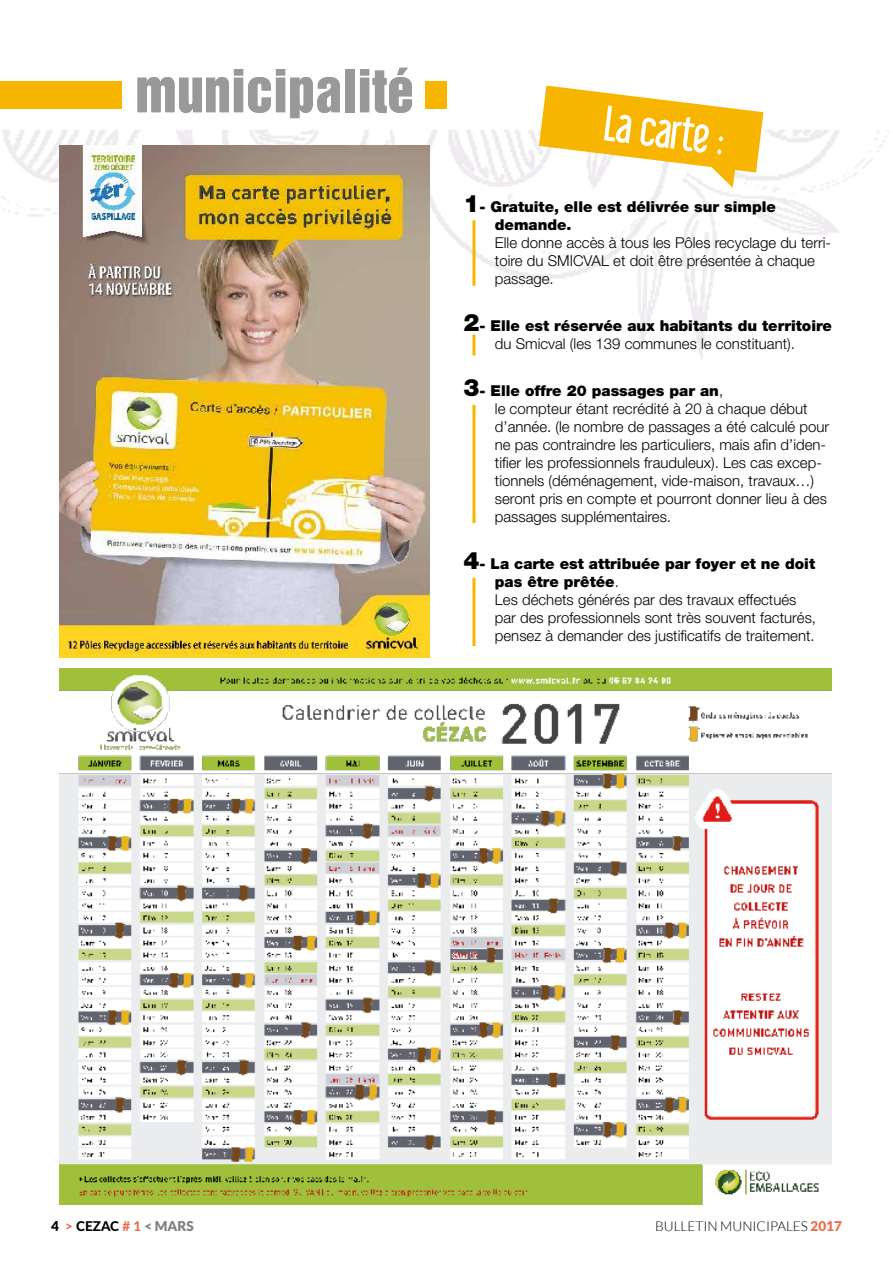
<style>
.page{position:relative;width:893px;height:1263px;background:#fff}
.page>*{position:absolute;margin:0;border:0;box-sizing:border-box;transform-origin:0 0}
.t1{font:54px "Helvetica Inserat LT";color:#9a9999}
.t2{font:48.6px "Libel Suit";color:#fff}
.t3{font:300 15px/18px "Helvetica Neue LT";color:#000}
.t4{font:900 15px/18px "Helvetica Neue LT";color:#000}
.t5{font:300 13.5px "Lato";color:#000}
.t6{font:800 13.5px "Lato";color:#000}
.s1{font-size:24px}
.s2{font-weight:300}
.s3{font-weight:900;font-size:24px}
.s4{font-weight:900}
.s5{color:#ed6e4c}
.s6{font-weight:900;color:#818080}
.s7{font-weight:900;color:#ed6e4c}
</style>
<div class="page">
<img style="left:2px;top:130px;width:886px;height:251px">
<div style="left:0;top:81px;width:122px;height:27px;background:#f7b500"></div>
<div style="left:425px;top:81px;width:21px;height:27px;background:#f7b500"></div>
<img style="left:60px;top:146px;width:370px;height:511px">
<hr style="left:472px;top:220px;width:3px;height:66px;background:#f7b500">
<hr style="left:472px;top:335px;width:3px;height:20px;background:#f7b500">
<hr style="left:472px;top:405px;width:3px;height:118px;background:#f7b500">
<hr style="left:472px;top:578px;width:3px;height:68px;background:#f7b500">
<svg style="left:539px;top:86px;width:224px;height:102px"></svg>
<img style="left:60px;top:669px;width:771px;height:535px">
<h1 class="t1" style="left:135px;top:59px;width:281px">municipalité</h1>
<h2 class="t2" style="left:608px;top:97px;width:121px;rotate:7deg">La carte :</h2>
<p class="t4" style="left:495px;top:198px;width:283px;text-indent:-31px"><span class="s1">1</span>- Gratuite, elle est délivrée sur simple demande.</p>
<p class="t3" style="left:495px;top:234px;width:338px">Elle donne accès à tous les Pôles recyclage du terri&shy;toire du SMICVAL et doit être présentée à chaque passage.</p>
<p class="t4" style="left:463px;top:317px;width:370px;text-align:center"><span class="s1">2</span>- Elle est réservée aux habitants du territoire <span class="s2">du Smicval (les 139 communes le constituant).</span></p>
<p class="t3" style="left:495px;top:381px;width:336px;text-indent:-31px"><span class="s3">3</span><span class="s4">- Elle offre 20 passages par an</span>,<br>le compteur étant recrédité à 20 à chaque début d’année. (le nombre de passages a été calculé pour ne pas contraindre les particuliers, mais afin d’iden&shy;tifier les professionnels frauduleux). Les cas excep&shy;tionnels (déménagement, vide-maison, travaux…) seront pris en compte et pourront donner lieu à des passages supplémentaires.</p>
<p class="t3" style="left:495px;top:554px;width:323px;text-indent:-31px"><span class="s3">4</span><span class="s4">- La carte est attribuée par foyer et ne doit pas être prêtée</span>.<br>Les déchets générés par des travaux effectués par des professionnels sont très souvent facturés, pensez à demander des justificatifs de traitement.</p>
<p class="t6" style="left:51px;top:1216px;width:144px"><span class="s4">4</span> <span class="s5">&gt;</span> CEZAC <span class="s5"># 1</span> <span class="s6">&lt; MARS</span></p>
<p class="t5" style="left:655px;top:1219px;width:188px">BULLETIN MUNICIPALES <span class="s7">2017</span></p>
</div>
